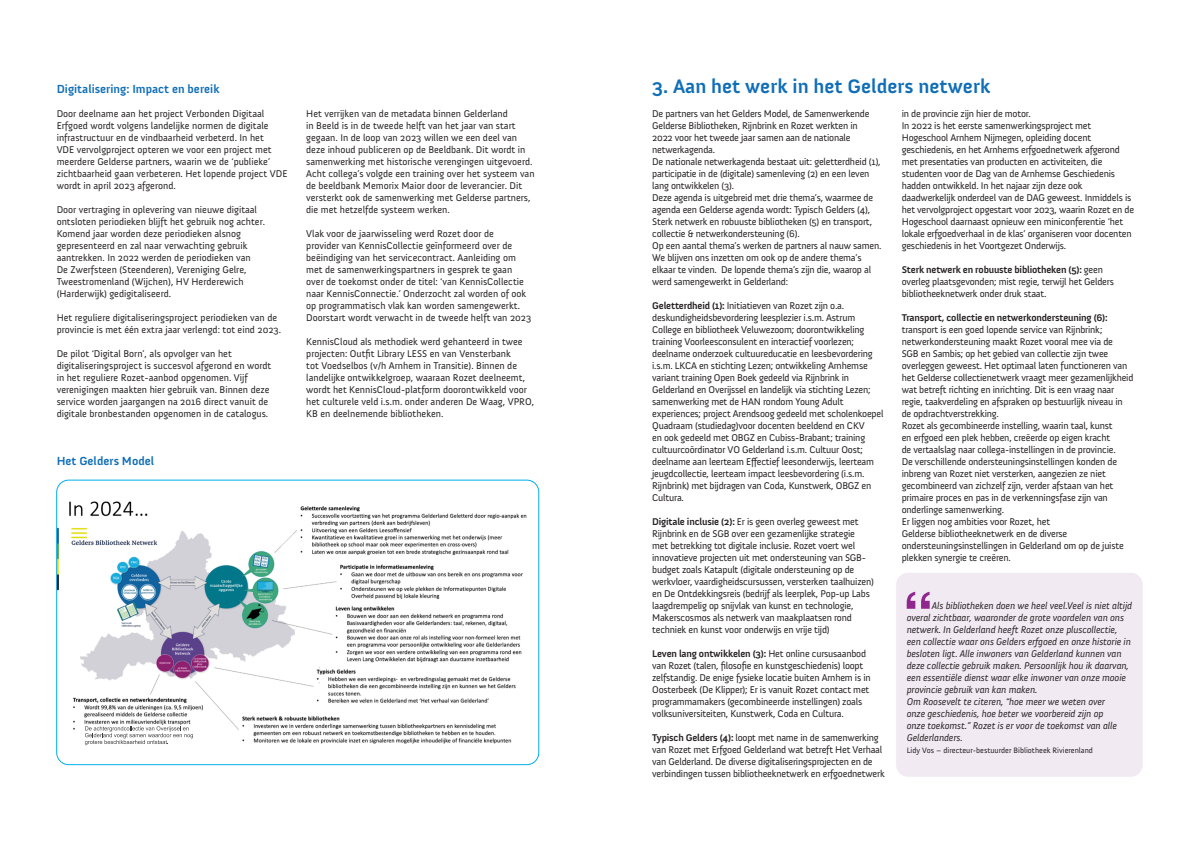
<style>
.page{position:relative;width:1191px;height:842px;background:#fff}
.page>*{position:absolute;margin:0;border:0;box-sizing:border-box;transform-origin:0 0}
.t1{font:700 20px "Anivers";color:#0f6eb8}
.t2{font:700 12px "Anivers";color:#0f6eb8}
.t3{font:10px/12px "Anivers";letter-spacing:-.02em;color:#231f20}
.t4{font:10px/12px "Anivers";color:#231f20}
.t5{font:italic 10px/12px "Anivers";letter-spacing:-.01em;color:#231f20}
.t6{font:8px "Anivers";color:#231f20}
.s1{font-weight:700}
</style>
<div class="page">
<img style="left:69px;top:501px;width:458px;height:243px">
<div style="left:83px;top:725px;width:143px;height:22px;background:#fff"></div>
<svg style="left:85px;top:726px;width:108px;height:19px"></svg>
<div style="left:57px;top:480px;width:482px;height:285px;border:1px solid #00aeef;border-radius:12px"></div>
<div style="left:896px;top:573px;width:246px;height:204px;background:#f2eaf3;border-radius:12px"></div>
<svg style="left:906px;top:592px;width:23px;height:17px"></svg>
<p class="t2" style="left:57px;top:82px;width:164px">Digitalisering: Impact en bereik</p>
<p class="t4" style="left:57px;top:107px;width:232px">Door deelname aan het project Verbonden Digitaal Erfgoed wordt volgens landelijke normen de digitale infrastructuur en de vindbaarheid verbeterd. In het<br>VDE vervolgproject opteren we voor een project met meerdere Gelderse partners, waarin we de ‘publieke’ zichtbaarheid gaan verbeteren. Het lopende project VDE wordt in april 2023 afgerond.</p>
<p class="t4" style="left:57px;top:203px;width:210px">Door vertraging in oplevering van nieuwe digitaal ontsloten periodieken blijft het gebruik nog achter.<br>Komend jaar worden deze periodieken alsnog gepresenteerd en zal naar verwachting gebruik aantrekken. In 2022 werden de periodieken van<br>De Zwerfsteen (Steenderen), Vereniging Gelre, Tweestromenland (Wijchen), HV Herderewich (Harderwijk) gedigitaliseerd.</p>
<p class="t4" style="left:57px;top:311px;width:226px">Het reguliere digitaliseringsproject periodieken van de provincie is met één extra jaar verlengd: tot eind 2023.</p>
<p class="t4" style="left:57px;top:347px;width:216px">De pilot ‘Digital Born’, als opvolger van het digitaliseringsproject is succesvol afgerond en wordt in het reguliere Rozet-aanbod opgenomen. Vijf verenigingen maakten hier gebruik van. Binnen deze service worden jaargangen na 2016 direct vanuit de digitale bronbestanden opgenomen in de catalogus.</p>
<p class="t2" style="left:57px;top:454px;width:99px">Het Gelders Model</p>
<p class="t4" style="left:306px;top:107px;width:230px">Het verrijken van de metadata binnen Gelderland<br>in Beeld is in de tweede helft van het jaar van start gegaan. In de loop van 2023 willen we een deel van deze inhoud publiceren op de Beeldbank. Dit wordt in samenwerking met historische verengingen uitgevoerd.<br>Acht collega’s volgde een training over het systeem van de beeldbank Memorix Maior door de leverancier. Dit versterkt ook de samenwerking met Gelderse partners, die met hetzelfde systeem werken.</p>
<p class="t4" style="left:306px;top:227px;width:226px">Vlak voor de jaarwisseling werd Rozet door de<br>provider van KennisCollectie geïnformeerd over de beëindiging van het servicecontract. Aanleiding om met de samenwerkingspartners in gesprek te gaan over de toekomst onder de titel: ‘van KennisCollectie naar KennisConnectie.’ Onderzocht zal worden of ook op programmatisch vlak kan worden samengewerkt.<br>Doorstart wordt verwacht in de tweede helft van 2023</p>
<p class="t4" style="left:306px;top:335px;width:229px">KennisCloud als methodiek werd gehanteerd in twee projecten: Outfit Library LESS en van Vensterbank<br>tot Voedselbos (v/h Arnhem in Transitie). Binnen de landelijke ontwikkelgroep, waaraan Rozet deelneemt, wordt het KennisCloud-platform doorontwikkeld voor het culturele veld i.s.m. onder anderen De Waag, VPRO, KB en deelnemende bibliotheken.</p>
<p class="t1" style="left:652px;top:75px;width:340px">3. Aan het werk in het Gelders netwerk</p>
<p class="t3" style="left:652px;top:107px;width:219px">De partners van het Gelders Model, de Samenwerkende Gelderse Bibliotheken, Rijnbrink en Rozet werkten in 2022 voor het tweede jaar samen aan de nationale netwerkagenda.</p>
<p class="t3" style="left:652px;top:155px;width:230px">De nationale netwerkagenda bestaat uit: geletterdheid (1), participatie in de (digitale) samenleving (2) en een leven lang ontwikkelen (3).</p>
<p class="t3" style="left:652px;top:191px;width:222px">Deze agenda is uitgebreid met drie thema’s, waarmee de agenda een Gelderse agenda wordt: Typisch Gelders (4), Sterk netwerk en robuuste bibliotheken (5) en transport, collectie &amp; netwerkondersteuning (6).</p>
<p class="t3" style="left:652px;top:239px;width:231px">Op een aantal thema’s werken de partners al nauw samen.<br>We blijven ons inzetten om ook op de andere thema’s elkaar te vinden. De lopende thema’s zijn die, waarop al werd samengewerkt in Gelderland:</p>
<p class="t3" style="left:652px;top:299px;width:233px"><span class="s1">Geletterdheid (1):</span> Initiatieven van Rozet zijn o.a. deskundigheidsbevordering leesplezier i.s.m. Astrum College en bibliotheek Veluwezoom; doorontwikkeling training Voorleesconsulent en interactief voorlezen; deelname onderzoek cultuureducatie en leesbevordering i.s.m. LKCA en stichting Lezen; ontwikkeling Arnhemse variant training Open Boek gedeeld via Rijnbrink in Gelderland en Overijssel en landelijk via stichting Lezen; samenwerking met de HAN rondom Young Adult experiences; project Arendsoog gedeeld met scholenkoepel Quadraam (studiedag)voor docenten beeldend en CKV<br>en ook gedeeld met OBGZ en Cubiss-Brabant; training cultuurcoördinator VO Gelderland i.s.m. Cultuur Oost; deelname aan leerteam Effectief leesonderwijs, leerteam jeugdcollectie, leerteam impact leesbevordering (i.s.m.<br>Rijnbrink) met bijdragen van Coda, Kunstwerk, OBGZ en Cultura.</p>
<p class="t3" style="left:652px;top:515px;width:223px"><span class="s1">Digitale inclusie (2):</span> Er is geen overleg geweest met Rijnbrink en de SGB over een gezamenlijke strategie<br>met betrekking tot digitale inclusie. Rozet voert wel innovatieve projecten uit met ondersteuning van SGB&shy;budget zoals Katapult (digitale ondersteuning op de werkvloer, vaardigheidscursussen, versterken taalhuizen) en De Ontdekkingsreis (bedrijf als leerplek, Pop-up Labs laagdrempelig op snijvlak van kunst en technologie, Makerscosmos als netwerk van maakplaatsen rond techniek en kunst voor onderwijs en vrije tijd)</p>
<p class="t3" style="left:652px;top:647px;width:220px"><span class="s1">Leven lang ontwikkelen (3):</span> Het online cursusaanbod van Rozet (talen, filosofie en kunstgeschiedenis) loopt zelfstandig. De enige fysieke locatie buiten Arnhem is in Oosterbeek (De Klipper); Er is vanuit Rozet contact met programmamakers (gecombineerde instellingen) zoals volksuniversiteiten, Kunstwerk, Coda en Cultura.</p>
<p class="t3" style="left:652px;top:731px;width:234px"><span class="s1">Typisch Gelders (4):</span> loopt met name in de samenwerking van Rozet met Erfgoed Gelderland wat betreft Het Verhaal van Gelderland. De diverse digitaliseringsprojecten en de verbindingen tussen bibliotheeknetwerk en erfgoednetwerk</p>
<p class="t3" style="left:901px;top:107px;width:131px">in de provincie zijn hier de motor.</p>
<p class="t3" style="left:901px;top:119px;width:234px">In 2022 is het eerste samenwerkingsproject met Hogeschool Arnhem Nijmegen, opleiding docent geschiedenis, en het Arnhems erfgoednetwerk afgerond met presentaties van producten en activiteiten, die studenten voor de Dag van de Arnhemse Geschiedenis hadden ontwikkeld. In het najaar zijn deze ook daadwerkelijk onderdeel van de DAG geweest. Inmiddels is het vervolgproject opgestart voor 2023, waarin Rozet en de Hogeschool daarnaast opnieuw een miniconferentie ‘het lokale erfgoedverhaal in de klas’ organiseren voor docenten geschiedenis in het Voortgezet Onderwijs.</p>
<p class="t3" style="left:901px;top:263px;width:214px"><span class="s1">Sterk netwerk en robuuste bibliotheken (5):</span> geen overleg plaatsgevonden; mist regie, terwijl het Gelders bibliotheeknetwerk onder druk staat.</p>
<p class="t3" style="left:901px;top:311px;width:233px"><span class="s1">Transport, collectie en netwerkondersteuning (6): </span>transport is een goed lopende service van Rijnbrink; netwerkondersteuning maakt Rozet vooral mee via de<br>SGB en Sambis; op het gebied van collectie zijn twee overleggen geweest. Het optimaal laten functioneren van het Gelderse collectienetwerk vraagt meer gezamenlijkheid wat betreft richting en inrichting. Dit is een vraag naar regie, taakverdeling en afspraken op bestuurlijk niveau in de opdrachtverstrekking.</p>
<p class="t3" style="left:901px;top:419px;width:217px">Rozet als gecombineerde instelling, waarin taal, kunst en erfgoed een plek hebben, creëerde op eigen kracht de vertaalslag naar collega-instellingen in de provincie.<br>De verschillende ondersteuningsinstellingen konden de inbreng van Rozet niet versterken, aangezien ze niet gecombineerd van zichzelf zijn, verder afstaan van het primaire proces en pas in de verkenningsfase zijn van onderlinge samenwerking.</p>
<p class="t3" style="left:901px;top:515px;width:223px">Er liggen nog ambities voor Rozet, het<br>Gelderse bibliotheeknetwerk en de diverse ondersteuningsinstellingen in Gelderland om op de juiste plekken synergie te creëren.</p>
<p class="t5" style="left:906px;top:599px;width:227px;text-indent:25px">Als bibliotheken doen we heel veel.Veel is niet altijd overal zichtbaar, waaronder de grote voordelen van ons netwerk. In Gelderland heeft Rozet onze pluscollectie, een collectie waar ons Gelders erfgoed en onze historie in besloten ligt. Alle inwoners van Gelderland kunnen van deze collectie gebruik maken. Persoonlijk hou ik daarvan, een essentiële dienst waar elke inwoner van onze mooie provincie gebruik van kan maken.</p>
<p class="t5" style="left:906px;top:695px;width:212px">Om Roosevelt te citeren, “hoe meer we weten over onze geschiedenis, hoe beter we voorbereid zijn op onze toekomst.” Rozet is er voor de toekomst van alle Gelderlanders.</p>
<p class="t6" style="left:906px;top:746px;width:188px">Lidy Vos – directeur-bestuurder Bibliotheek Rivierenland</p>
</div>
